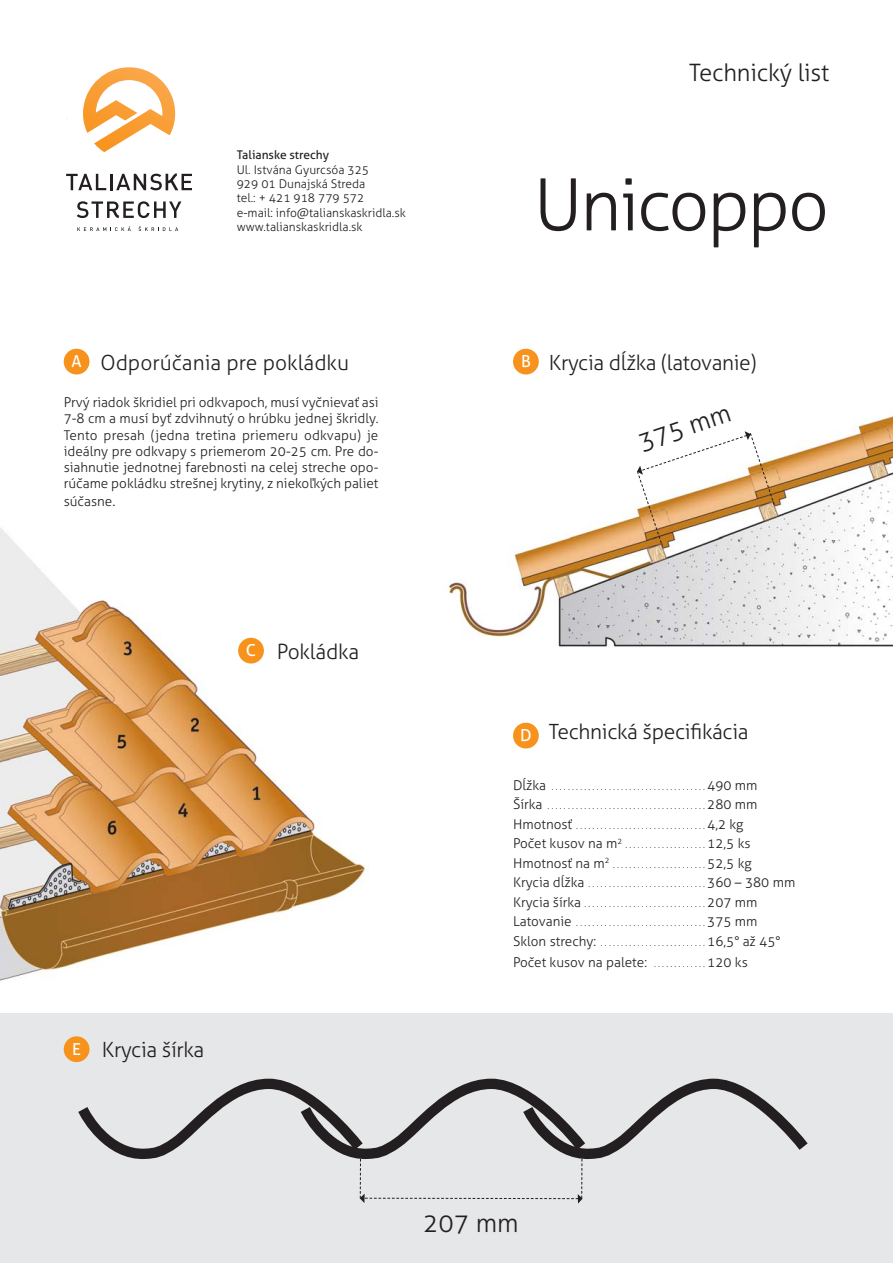
<style>
.page{position:relative;width:893px;height:1263px;background:#fff}
.page>*{position:absolute;margin:0;border:0;box-sizing:border-box;transform-origin:0 0}
.t1{font:300 72px "Aller";letter-spacing:-.03em;color:#231f20}
.t2{font:300 25.65px "Aller";color:#231f20}
.t3{font:300 24px "Aller";letter-spacing:-.01em;color:#231f20}
.t4{font:300 21px "Aller";letter-spacing:-.015em;color:#231f20}
.t5{font:16.5px "Aller";color:#fff}
.t6{font:300 13.5px/16.4px "Aller";color:#231f20;text-align:justify}
.t7{font:300 12px/14.4px "Aller";color:#231f20}
.t8{font:12px "Aller";color:#231f20}
.t9{font:300 9px/19.5px "Aller";color:#231f20;text-align:justify}
.s1{font-size:15px}
.s2{font-size:13.5px}
.s3{font-size:9px}
</style>
<div class="page">
<div style="left:0;top:1013px;width:893px;height:250px;background:#e6e7e8"></div>
<svg style="left:83px;top:67px;width:92px;height:85px"></svg>
<svg style="left:77px;top:226px;width:54px;height:5px"></svg>
<svg style="left:138px;top:226px;width:40px;height:5px"></svg>
<svg style="left:77px;top:201px;width:104px;height:17px"></svg>
<svg style="left:66px;top:174px;width:40px;height:16px"></svg>
<hr style="left:110px;top:174px;width:3px;height:16px;background:#231f20">
<svg style="left:116px;top:173px;width:76px;height:17px"></svg>
<img style="left:0;top:527px;width:367px;height:454px">
<img style="left:448px;top:415px;width:445px;height:232px">
<svg style="left:636px;top:431px;width:139px;height:113px"></svg>
<svg style="left:78px;top:1078px;width:730px;height:125px"></svg>
<div style="left:64px;top:349px;width:25px;height:25px;background:#f7931d;border-radius:50%"></div>
<div style="left:513px;top:349px;width:26px;height:25px;background:#f7931d;border-radius:50%"></div>
<div style="left:238px;top:638px;width:26px;height:25px;background:#f7931d;border-radius:50%"></div>
<div style="left:513px;top:723px;width:26px;height:25px;background:#f7931d;border-radius:50%"></div>
<div style="left:64px;top:1036px;width:25px;height:26px;background:#f7931d;border-radius:50%"></div>
<h3 class="t8" style="left:237px;top:151px;width:94px">Talianske strechy</h3>
<h3 class="t7" style="left:237px;top:164px;width:171px">Ul. Istvána Gyurcsóa 325<br>929 01 Dunajská Streda<br>tel.: + 421 918 779 572<br>e-mail: info@talianskaskridla.sk www.talianskaskridla.sk</h3>
<h3 class="t3" style="left:689px;top:64px;width:142px">Technický list</h3>
<h1 class="t1" style="left:534px;top:177px;width:297px">Unicoppo</h1>
<h3 class="t4" style="left:101px;top:354px;width:250px">Odporúčania pre pokládku</h3>
<p class="t6" style="left:64px;top:396px;width:316px">Prvý riadok škridiel pri odkvapoch, musí vyčnievať asi 7-8 cm a musí byť zdvihnutý o hrúbku jednej škridly.<br>Tento presah (jedna tretina priemeru odkvapu) je ideálny pre odkvapy s priemerom 20-25 cm. Pre do&shy;siahnutie jednotnej farebnosti na celej streche opo&shy;rúčame pokládku strešnej krytiny, z niekoľkých paliet súčasne<span class="s1">.</span></p>
<h3 class="t5" style="left:71px;top:355px;width:12px">A</h3>
<h3 class="t5" style="left:521px;top:355px;width:11px">B</h3>
<h3 class="t4" style="left:549px;top:354px;width:209px">Krycia dĺžka (latovanie)</h3>
<h2 class="t2" style="left:636px;top:432px;width:97px;rotate:-18deg">375 mm</h2>
<h3 class="t5" style="left:246px;top:644px;width:12px">C</h3>
<h3 class="t4" style="left:277px;top:644px;width:84px">Pokládka</h3>
<h3 class="t5" style="left:520px;top:729px;width:13px">D</h3>
<h3 class="t4" style="left:549px;top:724px;width:201px">Technická špecifikácia</h3>
<h3 class="t5" style="left:72px;top:1043px;width:10px">E</h3>
<h3 class="t4" style="left:102px;top:1041px;width:104px">Krycia šírka</h3>
<p class="t9" style="left:513px;top:778px;width:246px"><span class="s2">Dĺžka</span> . . . . . . . . . . . . . . . . . . . . . . . . . . . . . . . . . . . . . . <span class="s2">490 mm Šírka</span> . . . . . . . . . . . . . . . . . . . . . . . . . . . . . . . . . . . . . . . <span class="s2">280 mm Hmotnosť</span> . . . . . . . . . . . . . . . . . . . . . . . . . . . . . . . . <span class="s2">4,2 kg</span></p>
<h3 class="t6" style="left:513px;top:837px;width:111px">Počet kusov na m<sup>2</sup></h3>
<p class="t9" style="left:625px;top:836px;width:127px">. . . . . . . . . . . . . . . . . . . . <span class="s2">12,5 ks</span></p>
<h3 class="t6" style="left:513px;top:856px;width:98px">Hmotnosť na m<sup>2</sup></h3>
<p class="t9" style="left:513px;top:856px;width:284px;text-align:left;text-indent:100px">. . . . . . . . . . . . . . . . . . . . . . . <span class="s2">52,5 kg<br>Krycia dĺžka</span> . . . . . . . . . . . . . . . . . . . . . . . . . . . . . <span class="s2">360 – 380 mm Krycia šírka</span> . . . . . . . . . . . . . . . . . . . . . . . . . . . . . . <span class="s2">207 mm Latovanie</span> . . . . . . . . . . . . . . . . . . . . . . . . . . . . . . . . <span class="s2">375 mm<br>Sklon strechy:</span> . . . . . . . . . . . . . . . . . . . . . . . . . . <span class="s2">16,5° až 45°</span></p>
<h3 class="t6" style="left:513px;top:955px;width:236px">Počet kusov na palete: <span class="s3">. . . . . . . . . . . . .</span> 120 ks</h3>
<h2 class="t2" style="left:423px;top:1213px;width:97px">207 mm</h2>
</div>
